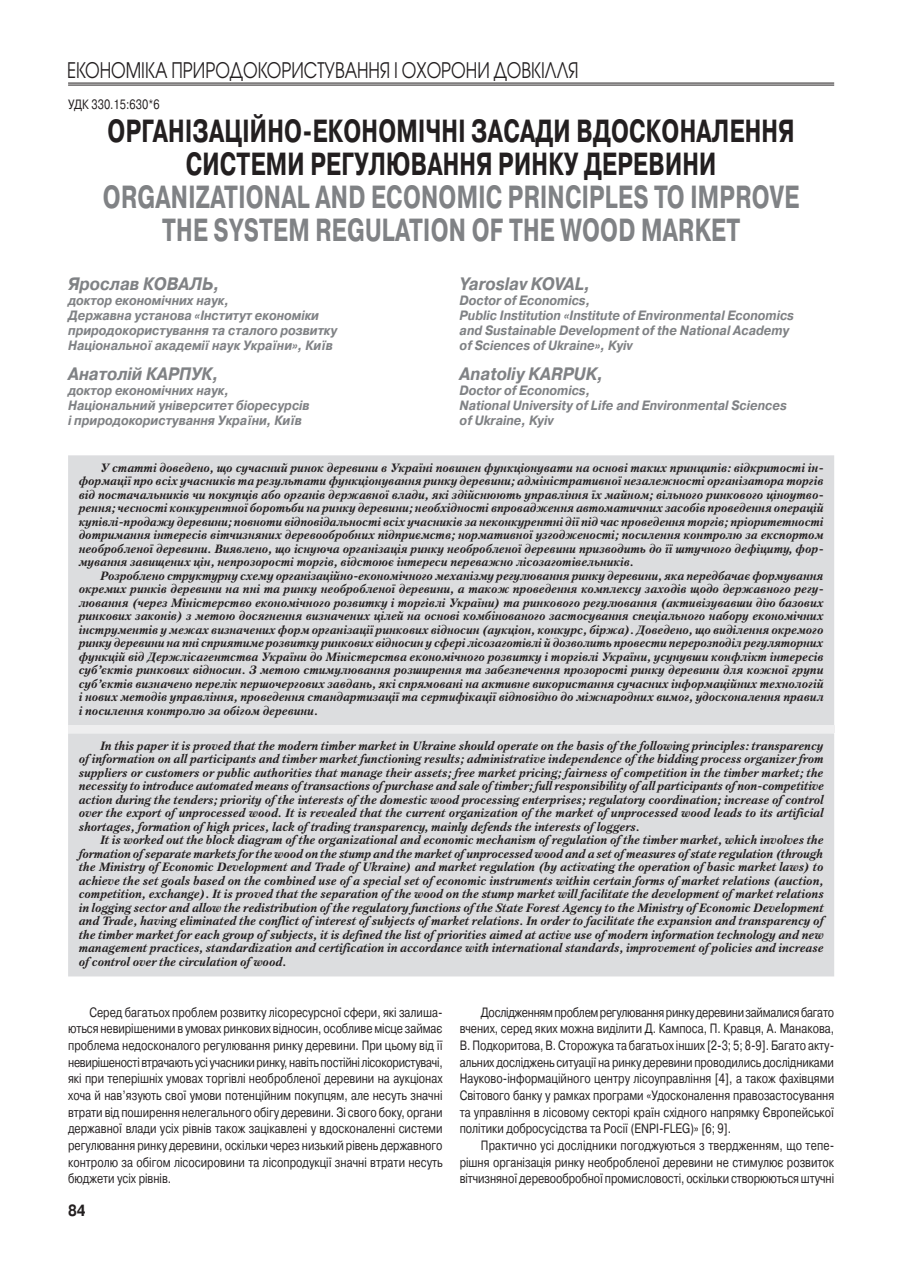
<style>
.page{position:relative;width:915px;height:1276px;background:#fff}
.page>*{position:absolute;margin:0;border:0;box-sizing:border-box;transform-origin:0 0}
.t1{font:700 31.95px/33px "Pragmatica C";letter-spacing:.01em;color:#808285;text-align:center;scale:.7 1}
.t2{font:700 31.95px "Pragmatica C";letter-spacing:.01em;color:#231f20;scale:.7 1}
.t3{font:21.3px "Avant Garde Gothic C";color:#231f20;scale:.79 1}
.t4{font:italic 700 18px "Pragmatica C";color:#808285;scale:.9 1}
.t5{font:700 16.2px "Pragmatica C";color:#231f20;scale:.83 1}
.t6{font:13.5px/16.6px "Pragmatica C";color:#231f20;text-align:justify;scale:.8 1}
.t7{font:italic 700 13.5px/15px "Pragmatica C";color:#808285;scale:.9 1}
.t8{font:italic 700 12px/13.5px "Petersburg C";color:#231f20;text-align:justify}
</style>
<div class="page">
<hr style="left:68px;top:83px;width:765px;height:1px;background:#231f20">
<hr style="left:68px;top:85px;width:765px;height:1px;background:#231f20">
<div style="left:68px;top:455px;width:765px;height:521px;background:#dcdddf"></div>
<div style="left:68px;top:725px;width:765px;height:8px;background:#eeeeef"></div>
<h2 class="t3" style="left:67px;top:58px;width:648px">Економіка природокористування і охорони довкілля</h2>
<p class="t6" style="left:68px;top:96px;width:116px">УДК 330.15:630*6</p>
<h1 class="t2" style="left:108px;top:114px;width:338px">ОРГАНІЗАЦІЙНО-ЕКОНОМІ</h1>
<h1 class="t2" style="left:425px;top:114px;width:114px">ЧНІ ЗАСАДИ</h1>
<h1 class="t2" style="left:576px;top:114px;width:25px">ВДОСКОНАЛ</h1>
<h1 class="t2" style="left:729px;top:114px;width:45px">ЕННЯ</h1>
<h1 class="t2" style="left:186px;top:147px;width:24px">СИСТ</h1>
<h1 class="t2" style="left:250px;top:147px;width:252px">ЕМИ РЕГУЛ ЮВАННЯ</h1>
<h1 class="t2" style="left:498px;top:147px;width:24px">РИНКУ</h1>
<h1 class="t2" style="left:584px;top:147px;width:116px">ДЕРЕВИНИ</h1>
<h1 class="t1" style="left:103px;top:181px;width:995px">ORGANIZATIONAL AND ECONOMIC PRINCIPLES TO IMPROVE<br>THE SYSTEM REGULATION OF THE WOOD MARKET</h1>
<h3 class="t4" style="left:68px;top:274px;width:170px">Ярослав КОВАЛЬ,</h3>
<p class="t7" style="left:68px;top:293px;width:300px">доктор економічних наук,<br>Державна установа «Інститут економіки природокористування та сталого розвитку Національної академії наук України», Київ</p>
<h3 class="t4" style="left:68px;top:364px;width:169px">Анатолій КАРПУК,</h3>
<p class="t7" style="left:68px;top:383px;width:270px">доктор економічних наук,<br>Національний університет біоресурсів і природокористування України, Київ</p>
<h3 class="t4" style="left:459px;top:274px;width:147px">Yaroslav KOVAL,</h3>
<p class="t7" style="left:459px;top:293px;width:373px">Doctor of Economics,<br>Public Institution «Institute of Environmental Economics and Sustainable Development of the National Academy of Sciences of Ukraine», Kyiv</p>
<h3 class="t4" style="left:459px;top:364px;width:104px">Anatoliy Karpuk</h3>
<h3 class="t4" style="left:597px;top:364px;width:8px">,</h3>
<p class="t7" style="left:459px;top:383px;width:365px">Doctor of Economics,<br>National University of Life and Environmental Sciences of Ukraine, Kyiv</p>
<p class="t8" style="left:79px;top:460px;width:746px;text-indent:21px">У статті доведено, що сучасний ринок деревини в Україні повинен функціонувати на основі таких принципів: відкритості ін&shy;формації про всіх учасників та результати функціонування ринку деревини; адміністративної незалежності організатора торгів від постачальників чи покупців або органів державної влади, які здійснюють управління їх майном; вільного ринкового ціноутво&shy;рення; чесності конкурентної боротьби на ринку деревини; необхідності впровадження автоматичних засобів проведення операцій купівлі-продажу деревини; повноти відповідальності всіх учасників за неконкурентні дії під час проведення торгів; пріоритетності дотримання інтересів вітчизняних деревообробних підприємств; нормативної узгодженості; посилення контролю за експортом необробленої деревини. Виявлено, що існуюча організація ринку необробленої деревини призводить до її штучного дефіциту, фор&shy;мування завищених цін, непрозорості торгів, відстоює інтереси переважно лісозаготівельників.</p>
<p class="t8" style="left:79px;top:568px;width:746px;text-indent:21px">Розроблено структурну схему організаційно-економічного механізму регулювання ринку деревини, яка передбачає формування окремих ринків деревини на пні та ринку необробленої деревини, а також проведення комплексу заходів щодо державного регу&shy;лювання (через Міністерство економічного розвитку і торгівлі України) та ринкового регулювання (активізувавши дію базових ринкових законів) з метою досягнення визначених цілей на основі комбінованого застосування спеціального набору економічних інструментів у межах визначених форм організації ринкових відносин (аукціон, конкурс, біржа). Доведено, що виділення окремого ринку деревини на пні сприятиме розвитку ринкових відносин у сфері лісозаготівлі й дозволить провести перерозподіл регуляторних функцій від Держлісагентства України до Міністерства економічного розвитку і торгівлі України, усунувши конфлікт інтересів суб’єктів ринкових відносин. З метою стимулювання розширення та забезпечення прозорості ринку деревини для кожної групи суб’єктів визначено перелік першочергових завдань, які спрямовані на активне використання сучасних інформаційних технологій і нових методів управління, проведення стандартизації та сертифікації відповідно до міжнародних вимог, удосконалення правил і посилення контролю за обігом деревини.</p>
<p class="t8" style="left:79px;top:738px;width:746px;text-indent:21px">In this paper it is proved that the modern timber market in Ukraine should operate on the basis of the following principles: transparency of information on all participants and timber market functioning results; administrative independence of the bidding process organizer from suppliers or customers or public authorities that manage their assets; free market pricing; fairness of competition in the timber market; the necessity to introduce automated means of transactions of purchase and sale of timber; full responsibility of all participants of non-competitive action during the tenders; priority of the interests of the domestic wood processing enterprises; regulatory coordination; increase of control over the export of unprocessed wood. It is revealed that the current organization of the market of unprocessed wood leads to its artificial shortages, formation of high prices, lack of trading transparency, mainly defends the interests of loggers.</p>
<p class="t8" style="left:79px;top:833px;width:746px;text-indent:21px">It is worked out the block diagram of the organizational and economic mechanism of regulation of the timber market, which involves the formation of separate markets for the wood on the stump and the market of unprocessed wood and a set of measures of state regulation (through the Ministry of Economic Development and Trade of Ukraine) and market regulation (by activating the operation of basic market laws) to achieve the set goals based on the combined use of a special set of economic instruments within certain forms of market relations (auction, competition, exchange). It is proved that the separation of the wood on the stump market will facilitate the development of market relations in logging sector and allow the redistribution of the regulatory functions of the State Forest Agency to the Ministry of Economic Development and Trade, having eliminated the conflict of interest of subjects of market relations. In order to facilitate the expansion and transparency of the timber market for each group of subjects, it is defined the list of priorities aimed at active use of modern information technology and new management practices, standardization and certification in accordance with international standards, improvement of policies and increase of control over the circulation of wood.</p>
<p class="t6" style="left:68px;top:1004px;width:469px;text-indent:21px">Серед багатьох проблем розвитку лісоресурсної сфери, які залиша&shy;ються невирішеними в умовах ринкових відносин, особливе місце займає проблема недосконалого регулювання ринку деревини. П ри цьому від її невирішеності втрачають усі учасники ринку, навіть постійні лісокористувачі, які при теперішніх умовах торгівлі необробленої деревини на аукціонах хоча й нав’язують свої умови потенційним покупцям, але несуть значні втрати від поширення нелегального обігу деревини. Зі свого боку, органи державної влади усіх рівнів також зацікавлені у вдосконаленні системи регулювання ринку деревини, оскільки через низький рівень державного контролю за обігом лісосировини та лісопродукції значні втрати несуть бюджети усіх рівнів.</p>
<p class="t6" style="left:459px;top:1004px;width:469px;text-indent:21px">Дослідженням проблем регулювання ринку деревини займалися багато вчених, серед яких можна виділити Д. Кампоса, П . Кравця, А. Манакова, В. П одкоритова, В. Сторожука та багатьох інших [2-3; 5; 8-9]. Багато акту&shy;альних досліджень ситуації на ринку деревини проводились дослідниками Науково-інформаційного центру лісоуправління [4], а також фахівцями Світового банку у рамках програми «Удосконалення правозастосування та управління в лісовому секторі країн східного напрямку Європейської політики добросусідства та Росії (ENPI-FLEG)» [6; 9].</p>
<p class="t6" style="left:459px;top:1137px;width:469px;text-indent:21px">П рактично усі дослідники погоджуються з твердженням, що тепе&shy;рішня організація ринку необробленої деревини не стимулює розвиток вітчизняної деревообробної промисловості, оскільки створюються штучні</p>
<h3 class="t5" style="left:68px;top:1201px;width:23px">84</h3>
</div>
